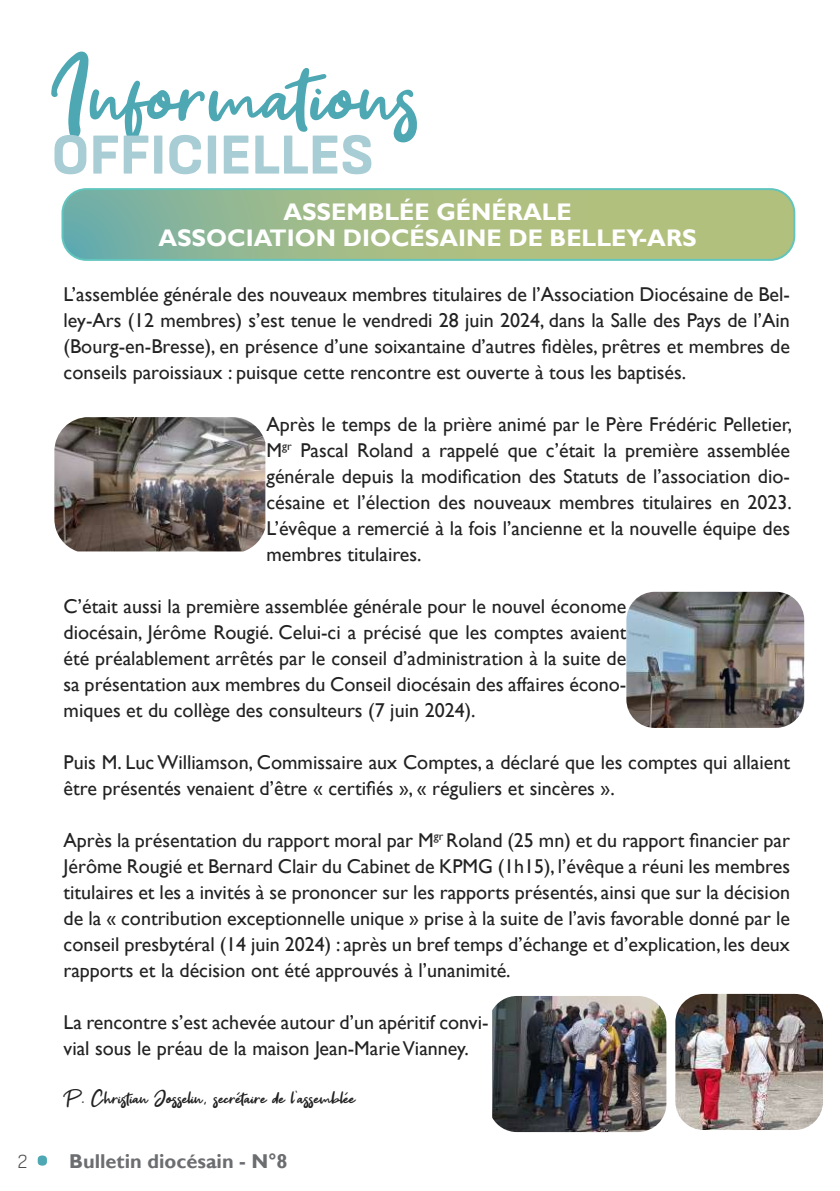
<style>
.page{position:relative;width:840px;height:1191px;background:#fff}
.page>*{position:absolute;margin:0;border:0;box-sizing:border-box;transform-origin:0 0}
.t1{font:114px "Get Show";color:#4ea8b4}
.t2{font:58px "Sofia Sans";color:#a8cdd4}
.t3{font:700 24px/26px "Gill Sans";color:#fff;text-align:center}
.t4{font:24px "Get Show";color:#222}
.t5{font:20px/26px "Gill Sans";color:#222;text-align:justify}
.t6{font:700 20px "Gill Sans";color:#6c6d70}
.s1{font-family:"Sofia Sans";font-weight:300;color:#4b4c4d}
.s2{font-family:"Sofia Sans";font-weight:300;font-size:72px;color:#4ea8b4}
</style>
<div class="page">
<svg style="left:64px;top:189px;width:729px;height:71px;background:#a1bb8a"></svg>
<div style="left:61px;top:188px;width:733px;height:73px;border:2px solid #61c5be;border-radius:24px"></div>
<img style="left:54px;top:417px;width:211px;height:134px">
<img style="left:626px;top:592px;width:177px;height:136px">
<img style="left:675px;top:994px;width:147px;height:136px">
<img style="left:492px;top:996px;width:174px;height:136px">
<h1 class="t1" style="left:51px;top:32px;width:370px">Informations</h1>
<h2 class="t2" style="left:51px;top:121px;width:324px">OFFICIELLES</h2>
<p class="t3" style="left:158px;top:199px;width:539px">ASSEMBLÉE GÉNÉRALE<br>ASSOCIATION DIOCÉSAINE DE BELLEY-ARS</p>
<p class="t5" style="left:63px;top:281px;width:727px">L’assemblée générale des nouveaux membres titulaires de l’Association Diocésaine de Bel&shy;ley-Ars (12 membres) s’est tenue le vendredi 28 juin 2024, dans la Salle des Pays de l’Ain (Bourg-en-Bresse), en présence d’une soixantaine d’autres fidèles, prêtres et membres de conseils paroissiaux : puisque cette rencontre est ouverte à tous les baptisés.</p>
<p class="t5" style="left:266px;top:411px;width:526px">Après le temps de la prière animé par le Père Frédéric Pelletier, M<sup>gr</sup> Pascal Roland a rappelé que c’était la première assemblée générale depuis la modification des Statuts de l’association dio&shy;césaine et l’élection des nouveaux membres titulaires en 2023.<br>L’évêque a remercié à la fois l’ancienne et la nouvelle équipe des membres titulaires.</p>
<p class="t5" style="left:63px;top:593px;width:564px">C’était aussi la première assemblée générale pour le nouvel économe diocésain, Jérôme Rougié. Celui-ci a précisé que les comptes avaient été préalablement arrêtés par le conseil d’administration à la suite de sa présentation aux membres du Conseil diocésain des affaires écono&shy;miques et du collège des consulteurs (7 juin 2024).</p>
<p class="t5" style="left:63px;top:749px;width:727px">Puis M. Luc Williamson, Commissaire aux Comptes, a déclaré que les comptes qui allaient être présentés venaient d’être « certifiés », « réguliers et sincères ».</p>
<p class="t5" style="left:63px;top:827px;width:727px">Après la présentation du rapport moral par M<sup>gr</sup> Roland (25 mn) et du rapport financier par Jérôme Rougié et Bernard Clair du Cabinet de KPMG (1h15), l’évêque a réuni les membres titulaires et les a invités à se prononcer sur les rapports présentés, ainsi que sur la décision de la « contribution exceptionnelle unique » prise à la suite de l’avis favorable donné par le conseil presbytéral (14 juin 2024) : après un bref temps d’échange et d’explication, les deux rapports et la décision ont été approuvés à l’unanimité.</p>
<p class="t5" style="left:63px;top:1009px;width:426px">La rencontre s’est achevée autour d’un apéritif convi&shy;vial sous le préau de la maison Jean-Marie Vianney.</p>
<p class="t4" style="left:63px;top:1084px;width:293px">P. Christian Josselin, secrétaire de l’assemblée</p>
<p class="t6" style="left:17px;top:1149px;width:272px"><span class="s1">2</span> <span class="s2">•</span> Bulletin diocésain - N°8</p>
</div>
